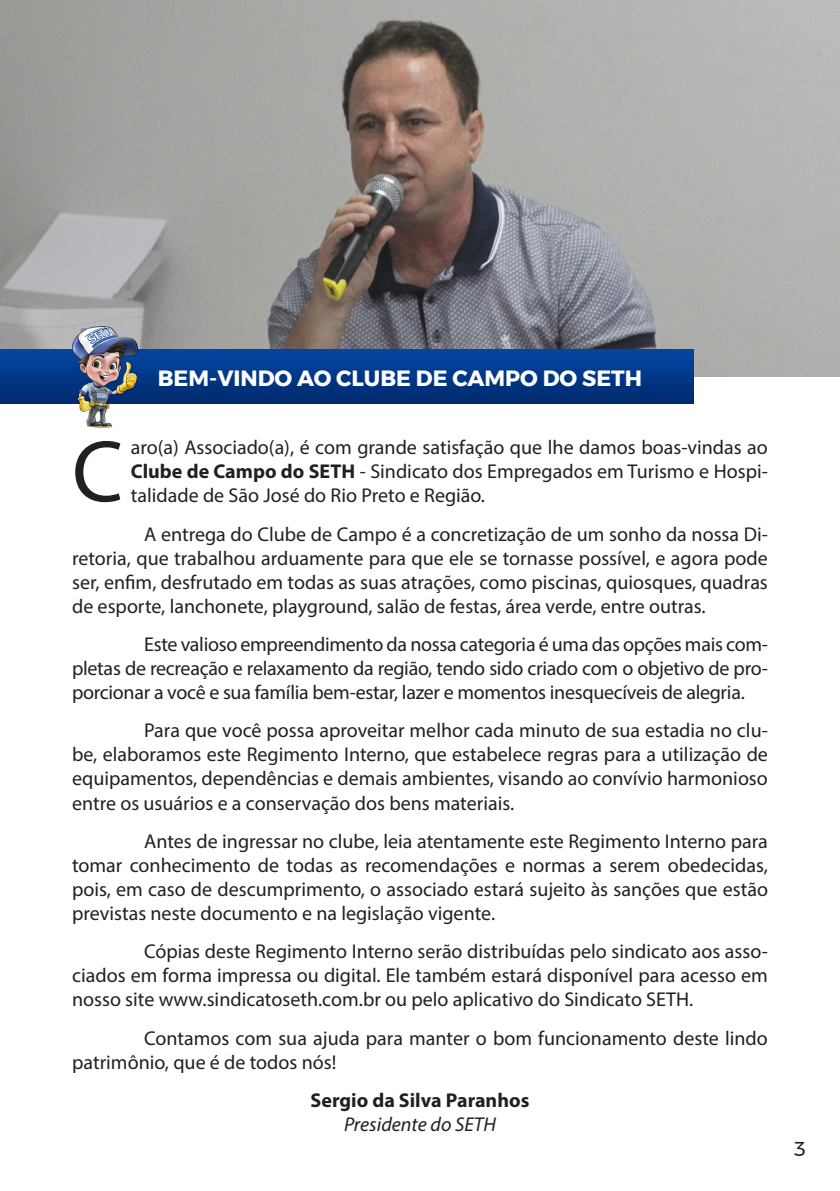
<style>
.page{position:relative;width:840px;height:1191px;background:#fff}
.page>*{position:absolute;margin:0;border:0;box-sizing:border-box;transform-origin:0 0}
.t1{font:88px "Myriad Pro";color:#231f20}
.t2{font:700 22px "Montserrat";color:#fff}
.t3{font:20px/24px "Myriad Pro";color:#231f20;text-align:justify}
.t4{font:700 20px "Myriad Pro";color:#231f20}
.t5{font:italic 20px "Myriad Pro";color:#231f20}
.t6{font:20px "Montserrat";color:#231f20}
.s1{font-weight:700}
</style>
<div class="page">
<img style="left:0;top:0;width:839px;height:377px">
<img style="left:0;top:350px;width:693px;height:54px">
<img style="left:72px;top:326px;width:66px;height:101px">
<p class="t2" style="left:158px;top:360px;width:485px">BEM-VINDO AO CLUBE DE CAMPO DO SETH</p>
<p class="t3" style="left:131px;top:435px;width:638px">aro(a) Associado(a), é com grande satisfação que lhe damos boas-vindas ao <span class="s1">Clube de Campo do SETH</span> - Sindicato dos Empregados em Turismo e Hospi&shy;talidade de São José do Rio Preto e Região.</p>
<p class="t1" style="left:72px;top:417px;width:53px">C</p>
<p class="t3" style="left:72px;top:521px;width:697px;text-indent:72px">A entrega do Clube de Campo é a concretização de um sonho da nossa Di&shy;retoria, que trabalhou arduamente para que ele se tornasse possível, e agora pode ser, enfim, desfrutado em todas as suas atrações, como piscinas, quiosques, quadras de esporte, lanchonete, playground, salão de festas, área verde, entre outras.</p>
<p class="t3" style="left:72px;top:632px;width:697px;text-indent:72px">Este valioso empreendimento da nossa categoria é uma das opções mais com&shy;pletas de recreação e relaxamento da região, tendo sido criado com o objetivo de pro&shy;porcionar a você e sua família bem-estar, lazer e momentos inesquecíveis de alegria.</p>
<p class="t3" style="left:72px;top:718px;width:697px;text-indent:72px">Para que você possa aproveitar melhor cada minuto de sua estadia no clu&shy;be, elaboramos este Regimento Interno, que estabelece regras para a utilização de equipamentos, dependências e demais ambientes, visando ao convívio harmonioso entre os usuários e a conservação dos bens materiais.</p>
<p class="t3" style="left:72px;top:829px;width:697px;text-indent:72px">Antes de ingressar no clube, leia atentamente este Regimento Interno para tomar conhecimento de todas as recomendações e normas a serem obedecidas, pois, em caso de descumprimento, o associado estará sujeito às sanções que estão previstas neste documento e na legislação vigente.</p>
<p class="t3" style="left:72px;top:939px;width:697px;text-indent:72px">Cópias deste Regimento Interno serão distribuídas pelo sindicato aos asso&shy;ciados em forma impressa ou digital. Ele também estará disponível para acesso em nosso site www.sindicatoseth.com.br ou pelo aplicativo do Sindicato SETH.</p>
<p class="t3" style="left:72px;top:1025px;width:697px;text-indent:72px">Contamos com sua ajuda para manter o bom funcionamento deste lindo patrimônio, que é de todos nós!</p>
<p class="t4" style="left:310px;top:1087px;width:220px">Sergio da Silva Paranhos</p>
<p class="t5" style="left:344px;top:1112px;width:153px">Presidente do SETH</p>
<p class="t6" style="left:793px;top:1134px;width:13px">3</p>
</div>
